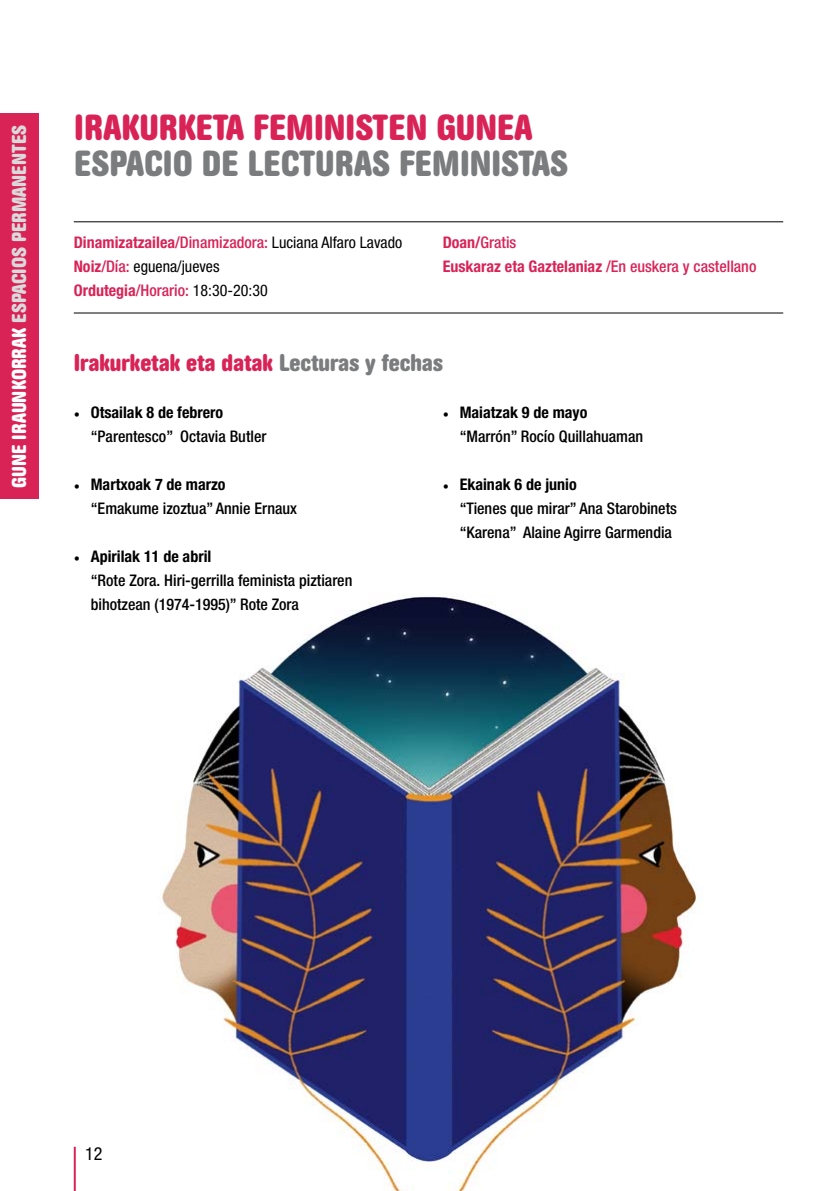
<style>
.page{position:relative;width:840px;height:1191px;background:#fff}
.page>*{position:absolute;margin:0;border:0;box-sizing:border-box;transform-origin:0 0}
.t1{font:700 condensed 36px "AG Book Rounded";color:#7b7c7e}
.t2{font:700 condensed 36px "AG Book Rounded";color:#d92357}
.t3{font:700 condensed 24px "AG Book Rounded";color:#d92357}
.t4{font:700 condensed 20px "AG Book Rounded";color:#d9dadb}
.t5{font:condensed 18px "Helvetica Neue LT Pro";color:#000}
.t6{font:500 condensed 16px/24px "Helvetica Neue LT Pro";color:#000}
.t7{font:condensed 16px/24px "Helvetica Neue LT Pro";color:#000}
.t8{font:700 condensed 16px/24px "Helvetica Neue LT Pro";color:#d92357}
.s1{color:#fff}
.s2{font-weight:700;color:#d92357}
.s3{font-weight:500;color:#d92357}
.s4{font-weight:500}
.s5{color:#7b7c7e}
.s6{font-family:"Minion Pro";font-weight:400;font-stretch:normal}
.s7{font-weight:700}
</style>
<div class="page">
<img style="left:161px;top:595px;width:537px;height:596px">
<div style="left:0;top:113px;width:38px;height:386px;background:#d92357"></div>
<hr style="left:74px;top:1146px;width:2px;height:45px;background:#d92357">
<hr style="left:74px;top:221px;width:708px;height:1px;background:#000">
<hr style="left:74px;top:312px;width:708px;height:1px;background:#000">
<p class="t4" style="left:8px;top:488px;width:365px;rotate:-90deg"><span class="s1">GUNE IRAUNKORRAK</span> ESPACIOS PERMANENTES</p>
<h1 class="t2" style="left:74px;top:107px;width:459px">IRAKURKETA FEMINISTEN GUNEA</h1>
<h1 class="t1" style="left:74px;top:143px;width:495px">ESPACIO DE LECTURAS FEMINISTAS</h1>
<p class="t7" style="left:74px;top:230px;width:330px"><span class="s2">Dinamizatzailea</span><span class="s3">/Dinamizadora:</span> Luciana Alfaro Lavado<br><span class="s2">Noiz</span><span class="s3">/Día:</span> eguena/jueves<br><span class="s2">Ordutegia</span><span class="s3">/Horario:</span> 18:30-20:30</p>
<p class="t8" style="left:442px;top:230px;width:315px">Doan/<span class="s4">Gratis<br></span>Euskaraz eta Gaztelaniaz <span class="s4">/En euskera y castellano</span></p>
<h2 class="t3" style="left:74px;top:349px;width:370px">Irakurketak eta datak <span class="s5">Lecturas y fechas</span></h2>
<p class="t6" style="left:91px;top:400px;width:177px;text-indent:-17px"><span class="s6">•</span> <span class="s7">Otsailak 8 de febrero </span>“Parentesco” Octavia Butler</p>
<p class="t6" style="left:91px;top:472px;width:207px;text-indent:-17px"><span class="s6">•</span> <span class="s7">Martxoak 7 de marzo </span>“Emakume izoztua” Annie Ernaux</p>
<p class="t6" style="left:91px;top:544px;width:263px;text-indent:-17px"><span class="s6">•</span> <span class="s7">Apirilak 11 de abril<br></span>“Rote Zora. Hiri-gerrilla feminista piztiaren bihotzean (1974-1995)” Rote Zora</p>
<p class="t6" style="left:459px;top:400px;width:185px;text-indent:-17px"><span class="s6">•</span> <span class="s7">Maiatzak 9 de mayo </span>“Marrón” Rocío Quillahuaman</p>
<p class="t6" style="left:459px;top:472px;width:219px;text-indent:-17px"><span class="s6">•</span> <span class="s7">Ekainak 6 de junio<br></span>“Tienes que mirar” Ana Starobinets “Karena” Alaine Agirre Garmendia</p>
<p class="t5" style="left:85px;top:1142px;width:19px">12</p>
</div>
